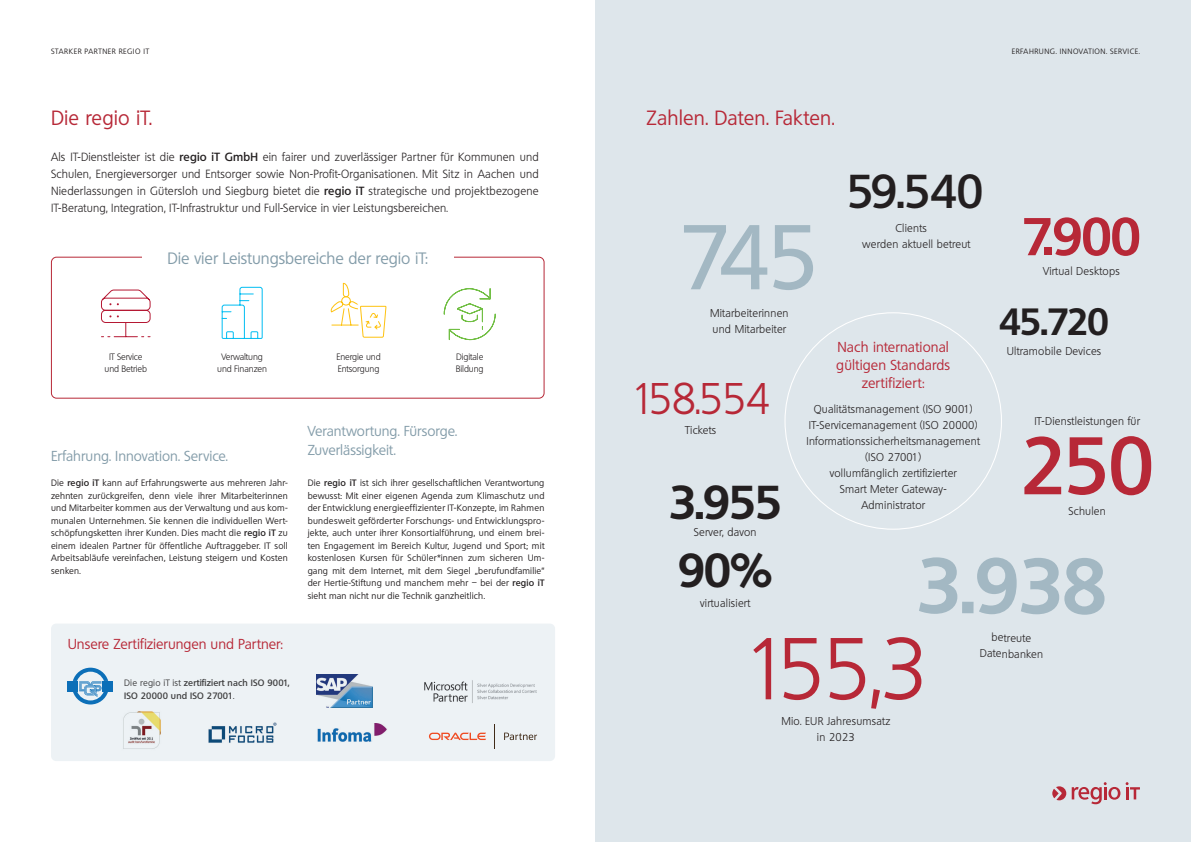
<style>
.page{position:relative;width:1191px;height:842px;background:#fff}
.page>*{position:absolute;margin:0;border:0;box-sizing:border-box;transform-origin:0 0}
.t1{font:500 89px "Quebec Serial";color:#a3b8c3}
.t2{font:300 85px "Quebec Serial";color:#b72837}
.t3{font:700 79px "Quebec Serial";color:#b72837}
.t4{font:800 76.1px "Quebec Serial";color:#a3b8c3}
.t5{font:800 51.5px "Quebec Serial";color:#b72837}
.t6{font:800 46.1px "Quebec Serial";color:#231f20}
.t7{font:700 46.1px "Quebec Serial";color:#231f20}
.t8{font:300 43px "Quebec Serial";letter-spacing:-.03em;color:#b72837}
.t9{font:800 36.8px "Quebec Serial";color:#231f20}
.t10{font:20px "Quebec Serial";letter-spacing:.005em;color:#b72837}
.t11{font:16px "Quebec Serial";color:#839ca9}
.t12{font:14px/18px "Quebec Serial";letter-spacing:.005em;color:#b72837;text-align:center}
.t13{font:14px/19px "Quebec Serial";color:#839ca9}
.t14{font:300 11.5px/17px "Quebec Serial";letter-spacing:.01em;color:#231f20;text-align:justify}
.t15{font:300 11px/16px "Quebec Serial";letter-spacing:.02em;color:#231f20;text-align:center}
.t16{font:9px/12.5px "Quebec Serial";letter-spacing:.02em;color:#231f20;text-align:justify}
.t17{font:300 9px/12px "Quebec Serial";letter-spacing:-.01em;color:#231f20;text-align:center}
.t18{font:700 9px/12.5px "Quebec Serial";letter-spacing:.02em;color:#3e3e3f}
.t19{font:7.5px "Quebec Serial";letter-spacing:.07em;color:#231f20}
.s1{font-weight:700}
.s2{font-weight:400}
</style>
<div class="page">
<div style="left:51px;top:624px;width:504px;height:137px;background:#edf2f5;border-radius:5px"></div>
<div style="left:595px;top:0;width:596px;height:842px;background:#dee6eb"></div>
<img style="left:123px;top:711px;width:38px;height:38px">
<img style="left:316px;top:674px;width:56px;height:34px">
<img style="left:424px;top:680px;width:113px;height:23px">
<img style="left:317px;top:723px;width:70px;height:19px">
<img style="left:208px;top:722px;width:68px;height:21px">
<svg style="left:68px;top:668px;width:45px;height:36px"></svg>
<div style="left:51px;top:257px;width:493px;height:141px;border:1px solid #b72837;border-radius:5px"></div>
<div style="left:142px;top:251px;width:311px;height:13px;background:#fff"></div>
<svg style="left:101px;top:289px;width:50px;height:49px"></svg>
<svg style="left:221px;top:286px;width:42px;height:53px"></svg>
<svg style="left:443px;top:288px;width:53px;height:52px"></svg>
<svg style="left:330px;top:282px;width:57px;height:56px"></svg>
<svg style="left:494px;top:724px;width:1px;height:25px"></svg>
<svg style="left:429px;top:733px;width:57px;height:7px"></svg>
<svg style="left:504px;top:733px;width:33px;height:7px"></svg>
<svg style="left:1052px;top:782px;width:88px;height:22px"></svg>
<p class="t19" style="left:51px;top:47px;width:99px">STARKER PARTNER REGIO IT</p>
<p class="t19" style="left:1011px;top:47px;width:130px">ERFAHRUNG. INNOVATION. SERVICE.</p>
<h3 class="t10" style="left:51px;top:105px;width:102px">Die regio iT.</h3>
<p class="t14" style="left:51px;top:148px;width:489px">Als IT-Dienstleister ist die <span class="s1">regio iT GmbH</span> ein fairer und zuverlässiger Partner für Kommunen und Schulen, Energieversorger und Entsorger sowie Non-Profit-Organisationen. Mit Sitz in Aachen und Niederlassungen in Gütersloh und Siegburg bietet die <span class="s1">regio iT</span> strategische und projektbezogene IT-Beratung, Integration, IT-Infrastruktur und Full-Service in vier Leistungsbereichen.</p>
<h3 class="t11" style="left:167px;top:248px;width:262px">Die vier Leistungsbereiche der regio iT:</h3>
<p class="t17" style="left:105px;top:351px;width:44px">IT Service und Betrieb</p>
<p class="t17" style="left:217px;top:351px;width:51px">Verwaltung und Finanzen</p>
<p class="t17" style="left:456px;top:351px;width:29px;text-align:left">Digitale<br>Bildung</p>
<p class="t17" style="left:336px;top:351px;width:46px;text-align:left">Energie und<br>Entsorgung</p>
<h3 class="t13" style="left:51px;top:446px;width:178px">Erfahrung. Innovation. Service.</h3>
<p class="t16" style="left:51px;top:476px;width:238px">Die <span class="s1">regio iT</span> kann auf Erfahrungswerte aus mehreren Jahr&shy;zehnten zurückgreifen, denn viele ihrer Mitarbeiterinnen und Mitarbeiter kommen aus der Verwaltung und aus kom&shy;munalen Unternehmen. Sie kennen die individuellen Wert&shy;schöpfungsketten ihrer Kunden. Dies macht die <span class="s1">regio iT</span> zu einem idealen Partner für öffentliche Auftraggeber. IT soll Arbeitsabläufe vereinfachen, Leistung steigern und Kosten senken.</p>
<h3 class="t12" style="left:68px;top:634px;width:217px">Unsere Zertifizierungen und Partner:</h3>
<p class="t18" style="left:124px;top:676px;width:167px"><span class="s2">Die regio iT ist</span> zertifiziert nach ISO 9001,<br>ISO 20000 und ISO 27001<span class="s2">.</span></p>
<h3 class="t13" style="left:308px;top:421px;width:151px">Verantwortung. Fürsorge.<br>Zuverlässigkeit.</h3>
<p class="t16" style="left:308px;top:476px;width:238px">Die <span class="s1">regio iT</span> ist sich ihrer gesellschaftlichen Verantwortung bewusst: Mit einer eigenen Agenda zum Klimaschutz und der Entwicklung energieeffizienter IT-Konzepte, im Rahmen bundesweit geförderter Forschungs- und Entwicklungspro&shy;jekte, auch unter ihrer Konsortialführung, und einem brei&shy;ten Engagement im Bereich Kultur, Jugend und Sport; mit kostenlosen Kursen für Schüler*innen zum sicheren Um&shy;gang mit dem Internet, mit dem Siegel „berufundfamilie“ der Hertie-Stiftung und manchem mehr – bei der <span class="s1">regio iT </span>sieht man nicht nur die Technik ganzheitlich.</p>
<h3 class="t10" style="left:646px;top:105px;width:189px">Zahlen. Daten. Fakten.</h3>
<h3 class="t7" style="left:847px;top:161px;width:138px">59.540</h3>
<p class="t15" style="left:862px;top:220px;width:110px;text-align:left;text-indent:33px">Clients<br>werden aktuell betreut</p>
<h3 class="t5" style="left:1022px;top:203px;width:121px">7.900</h3>
<p class="t15" style="left:1043px;top:263px;width:78px">Virtual Desktops</p>
<h1 class="t1" style="left:679px;top:200px;width:142px">745</h1>
<p class="t15" style="left:710px;top:305px;width:80px;text-align:left">Mitarbeiterinnen und Mitarbeiter</p>
<h3 class="t9" style="left:999px;top:298px;width:112px">45.720</h3>
<p class="t15" style="left:1006px;top:343px;width:96px">Ultramobile Devices</p>
<h3 class="t12" style="left:836px;top:338px;width:115px">Nach international gültigen Standards zertifiziert:</h3>
<p class="t15" style="left:806px;top:401px;width:175px">Qualitätsmanagement (ISO 9001)<br>IT-Servicemanagement (ISO 20000)<br>Informationssicherheitsmanagement (ISO 27001)<br>vollumfänglich zertifizierter<br>Smart Meter Gateway-<br>Administrator</p>
<h3 class="t8" style="left:631px;top:371px;width:141px">158.554</h3>
<p class="t15" style="left:685px;top:422px;width:33px">Tickets</p>
<p class="t15" style="left:1034px;top:413px;width:107px">IT-Dienstleistungen für</p>
<h3 class="t3" style="left:1020px;top:414px;width:136px">250</h3>
<h3 class="t6" style="left:668px;top:472px;width:115px">3.955</h3>
<p class="t15" style="left:694px;top:524px;width:64px">Server, davon</p>
<h3 class="t6" style="left:677px;top:540px;width:96px">90%</h3>
<p class="t15" style="left:700px;top:595px;width:52px">virtualisiert</p>
<p class="t15" style="left:1068px;top:503px;width:39px">Schulen</p>
<h3 class="t4" style="left:916px;top:536px;width:193px">3.938</h3>
<p class="t15" style="left:979px;top:630px;width:65px">betreute<br>Datenbanken</p>
<h2 class="t2" style="left:743px;top:614px;width:187px">155,3</h2>
<p class="t15" style="left:781px;top:713px;width:110px">Mio. EUR Jahresumsatz in 2023</p>
</div>
